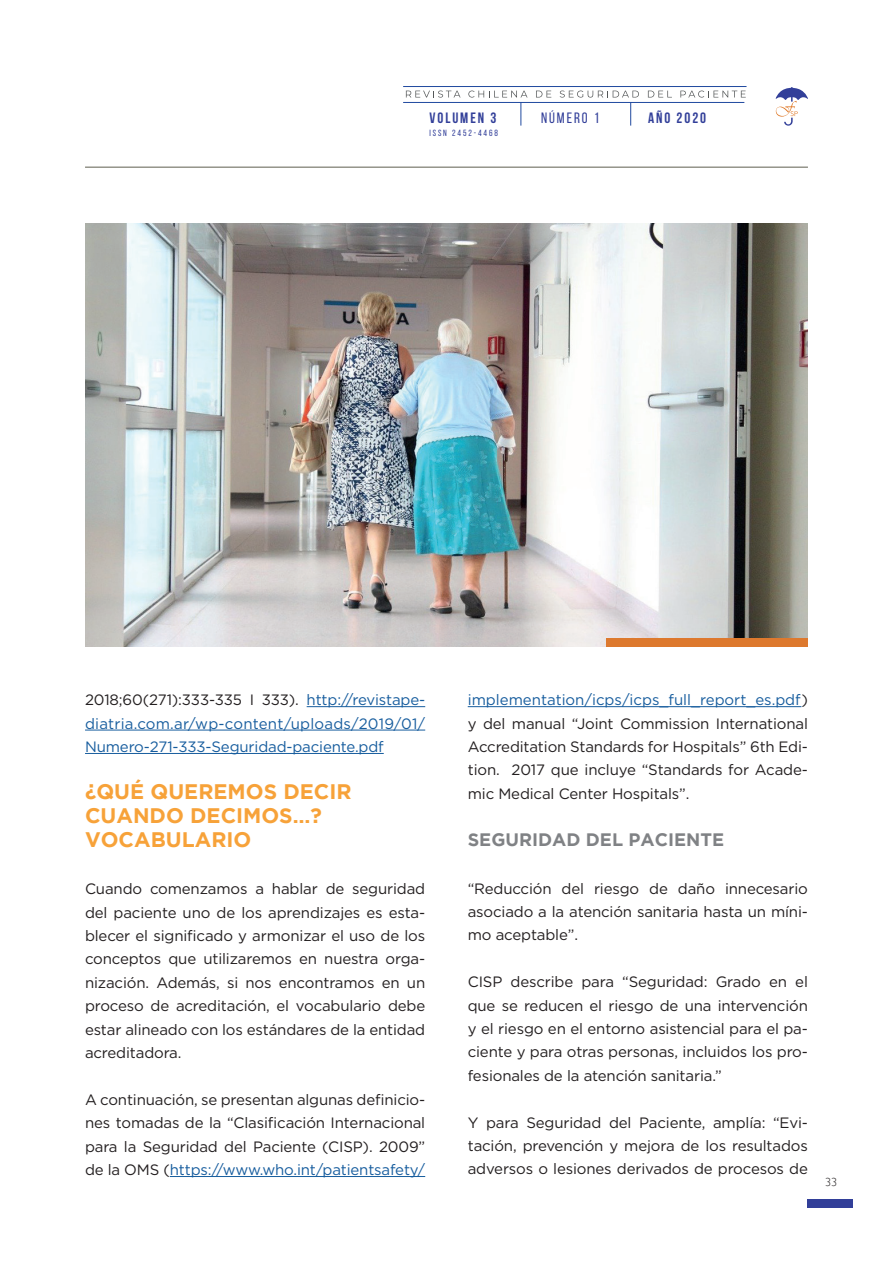
<style>
.page{position:relative;width:893px;height:1263px;background:#fff}
.page>*{position:absolute;margin:0;border:0;box-sizing:border-box;transform-origin:0 0}
.t1{font:700 21px/24px "Gotham";color:#f7a239}
.t2{font:700 18px "Gotham";color:#808285}
.t3{font:15px/23.4px "Gotham";letter-spacing:-.01em;color:#231f20;text-align:justify}
.t4{font:15px/23.4px "Gotham";letter-spacing:-.01em;color:#175d9e;text-align:justify}
.t5{font:700 15px "Bebas Neue";letter-spacing:.13em;color:#323f99}
.t6{font:15px "Bebas Neue";letter-spacing:.13em;color:#323f99}
.t7{font:300 12px "Gill Sans";color:#231f20}
.t8{font:9px "Bebas Neue";letter-spacing:.21em;color:#323f99}
.s1{color:#231f20}
.s2{color:#175d9e}
</style>
<div class="page">
<div style="left:808px;top:1199px;width:45px;height:9px;background:#323f99"></div>
<hr style="left:85px;top:166px;width:723px;height:2px;background:#94948a">
<svg style="left:406px;top:91px;width:55px;height:7px"></svg>
<svg style="left:536px;top:91px;width:15px;height:6px"></svg>
<svg style="left:648px;top:91px;width:24px;height:6px"></svg>
<svg style="left:680px;top:91px;width:66px;height:7px"></svg>
<hr style="left:403px;top:86px;width:343px;height:1px;background:#20499f">
<hr style="left:403px;top:102px;width:341px;height:1px;background:#20499f">
<svg style="left:560px;top:91px;width:79px;height:35px"></svg>
<svg style="left:468px;top:91px;width:59px;height:35px"></svg>
<svg style="left:776px;top:87px;width:32px;height:39px"></svg>
<hr style="left:307px;top:706px;width:118px;height:1px;background:#175d9e">
<hr style="left:85px;top:730px;width:340px;height:1px;background:#175d9e">
<hr style="left:85px;top:753px;width:299px;height:1px;background:#175d9e">
<hr style="left:170px;top:1176px;width:255px;height:1px;background:#175d9e">
<hr style="left:468px;top:706px;width:333px;height:1px;background:#175d9e">
<img style="left:85px;top:223px;width:723px;height:423px">
<div style="left:607px;top:638px;width:201px;height:8px;background:#dd792e"></div>
<p class="t5" style="left:429px;top:110px;width:68px">VOLUMEN 3</p>
<p class="t6" style="left:541px;top:110px;width:59px">NúMERO 1</p>
<p class="t5" style="left:648px;top:110px;width:60px">AÑO 2020</p>
<p class="t8" style="left:429px;top:128px;width:70px">ISSN 2452-4468</p>
<p class="t4" style="left:85px;top:688px;width:342px"><span class="s1">2018;60(271):333-335 I 333).</span> http://revistape&shy;diatria.com.ar/wp-content/uploads/2019/01/ Numero-271-333-Seguridad-paciente.pdf</p>
<h1 class="t1" style="left:85px;top:779px;width:268px">¿QUÉ QUEREMOS DECIR<br>CUANDO DECIMOS…?<br>VOCABULARIO</h1>
<p class="t3" style="left:85px;top:877px;width:342px">Cuando comenzamos a hablar de seguridad del paciente uno de los aprendizajes es esta&shy;blecer el significado y armonizar el uso de los conceptos que utilizaremos en nuestra orga&shy;nización. Además, si nos encontramos en un proceso de acreditación, el vocabulario debe estar alineado con los estándares de la entidad acreditadora.</p>
<p class="t3" style="left:85px;top:1087px;width:342px">A continuación, se presentan algunas definicio&shy;nes tomadas de la “Clasificación Internacional para la Seguridad del Paciente (CISP). 2009” de la OMS (<span class="s2">https://www.who.int/patientsafety/</span></p>
<p class="t3" style="left:468px;top:688px;width:342px"><span class="s2">implementation/icps/icps_full_report_es.pdf</span>) y del manual “Joint Commission International Accreditation Standards for Hospitals” 6th Edi&shy;tion. 2017 que incluye “Standards for Acade&shy;mic Medical Center Hospitals”.</p>
<p class="t2" style="left:468px;top:829px;width:258px">SEGURIDAD DEL PACIENTE</p>
<p class="t3" style="left:468px;top:876px;width:342px">“Reducción del riesgo de daño innecesario asociado a la atención sanitaria hasta un míni&shy;mo aceptable”.</p>
<p class="t3" style="left:468px;top:970px;width:342px">CISP describe para “Seguridad: Grado en el que se reducen el riesgo de una intervención y el riesgo en el entorno asistencial para el pa&shy;ciente y para otras personas, incluidos los pro&shy;fesionales de la atención sanitaria.”</p>
<p class="t3" style="left:468px;top:1110px;width:342px">Y para Seguridad del Paciente, amplía: “Evi&shy;tación, prevención y mejora de los resultados adversos o lesiones derivados de procesos de</p>
<p class="t7" style="left:825px;top:1173px;width:13px">33</p>
</div>
